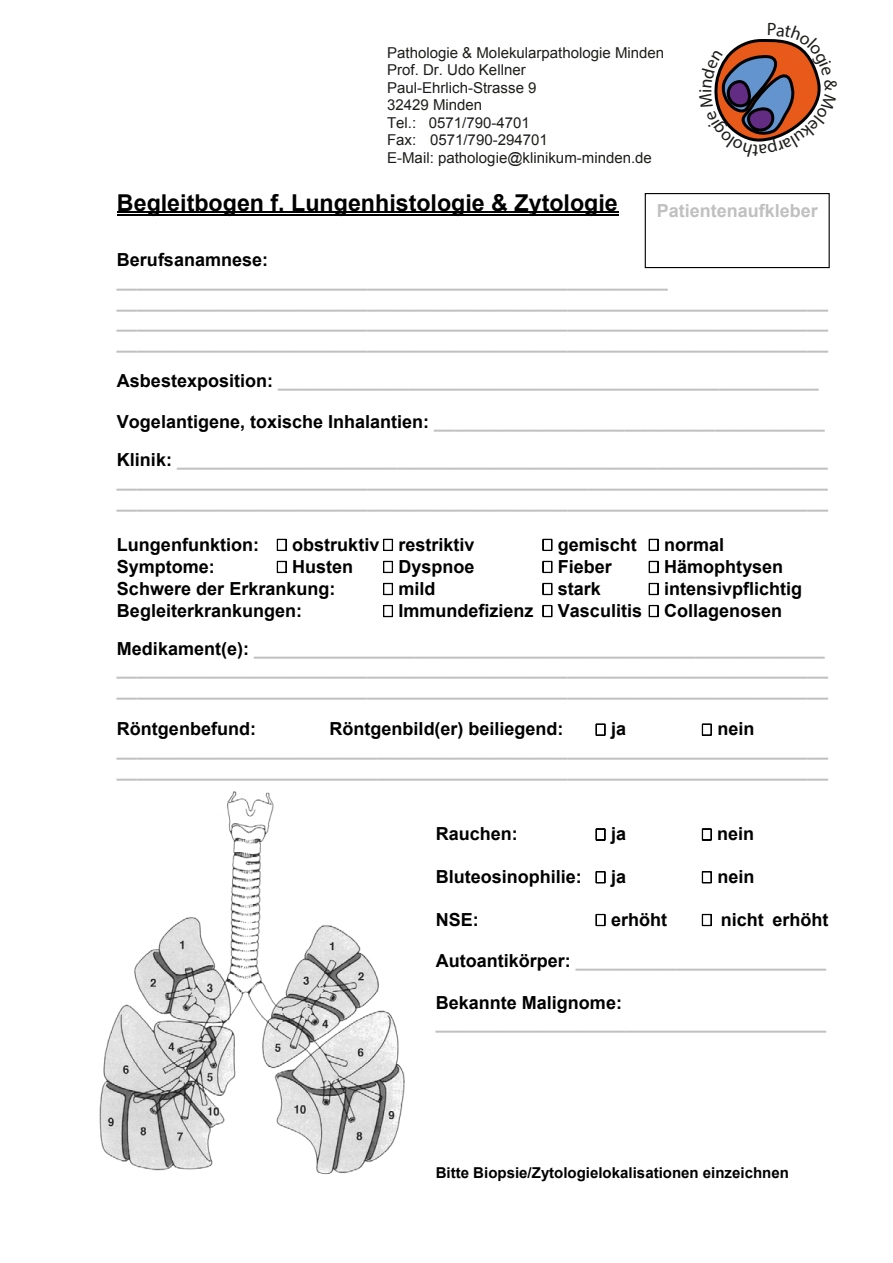
<style>
.page{position:relative;width:893px;height:1263px;background:#fff}
.page>*{position:absolute;margin:0;border:0;box-sizing:border-box;transform-origin:0 0}
.t1{font:700 23.25px "Arial";color:#000}
.t2{font:700 18px/20.7px "Arial";color:#c0c0c0}
.t3{font:700 18px "Arial";color:#000}
.t4{font:18px "Myriad Pro";color:#1d1d1b}
.t5{font:15px/17.5px "Arial";color:#1d1d1b}
.t6{font:700 15px "Arial";color:#000}
.s1{color:#000}
</style>
<div class="page">
<hr style="left:117px;top:211px;width:501px;height:2px;background:#000">
<hr style="left:117px;top:214px;width:501px;height:1px;background:#000">
<svg style="left:277px;top:539px;width:9px;height:12px"></svg>
<svg style="left:383px;top:539px;width:10px;height:12px"></svg>
<svg style="left:542px;top:539px;width:10px;height:12px"></svg>
<svg style="left:648px;top:539px;width:10px;height:12px"></svg>
<svg style="left:277px;top:561px;width:9px;height:12px"></svg>
<svg style="left:383px;top:561px;width:10px;height:12px"></svg>
<svg style="left:542px;top:561px;width:10px;height:12px"></svg>
<svg style="left:648px;top:561px;width:10px;height:12px"></svg>
<svg style="left:383px;top:583px;width:10px;height:12px"></svg>
<svg style="left:542px;top:583px;width:10px;height:12px"></svg>
<svg style="left:648px;top:583px;width:10px;height:12px"></svg>
<svg style="left:383px;top:605px;width:10px;height:12px"></svg>
<svg style="left:542px;top:605px;width:10px;height:12px"></svg>
<svg style="left:648px;top:605px;width:10px;height:12px"></svg>
<svg style="left:595px;top:724px;width:10px;height:12px"></svg>
<svg style="left:702px;top:724px;width:9px;height:12px"></svg>
<svg style="left:595px;top:829px;width:10px;height:12px"></svg>
<svg style="left:702px;top:829px;width:9px;height:12px"></svg>
<svg style="left:595px;top:871px;width:10px;height:12px"></svg>
<svg style="left:702px;top:871px;width:9px;height:12px"></svg>
<svg style="left:595px;top:914px;width:10px;height:12px"></svg>
<svg style="left:702px;top:914px;width:9px;height:12px"></svg>
<img style="left:99px;top:791px;width:306px;height:384px">
<div style="left:644px;top:193px;width:185px;height:75px;border:1px solid #000"></div>
<svg style="left:714px;top:39px;width:107px;height:103px"></svg>
<p class="t5" style="left:387px;top:44px;width:279px">Pathologie &amp; Molekularpathologie Minden</p>
<p class="t5" style="left:387px;top:61px;width:266px">Prof. Dr. Udo Kellner<br>Paul-Ehrlich-Strasse 9<br>32429 Minden<br>Tel.: 0571/790-4701<br>Fax: 0571/790-294701<br>E-Mail: pathologie@klinikum-minden.de</p>
<p class="t4" style="left:694px;top:93px;width:6px;rotate:-90deg">i</p>
<p class="t1" style="left:117px;top:187px;width:502px">Begleitbogen f. Lungenhistologie &amp; Zytologie</p>
<p class="t3" style="left:117px;top:248px;width:153px">Berufsanamnese:</p>
<p class="t2" style="left:117px;top:271px;width:712px">_______________________________________________________ _______________________________________________________________________ _______________________________________________________________________ _______________________________________________________________________</p>
<p class="t2" style="left:117px;top:371px;width:703px"><span class="s1">Asbestexposition:</span> ______________________________________________________</p>
<p class="t2" style="left:117px;top:404px;width:712px;line-height:38px"><span class="s1">Vogelantigene, toxische Inhalantien:</span> _______________________________________<br><span class="s1">Klinik:</span> _________________________________________________________________</p>
<p class="t2" style="left:117px;top:471px;width:712px">_______________________________________________________________________ _______________________________________________________________________</p>
<p class="t3" style="left:117px;top:532px;width:143px">Lungenfunktion:</p>
<p class="t3" style="left:292px;top:532px;width:184px">obstruktiv restriktiv</p>
<p class="t3" style="left:558px;top:532px;width:81px">gemischt</p>
<p class="t3" style="left:664px;top:532px;width:62px">normal</p>
<p class="t3" style="left:117px;top:554px;width:99px">Symptome:</p>
<p class="t3" style="left:292px;top:554px;width:63px">Husten</p>
<p class="t3" style="left:398px;top:554px;width:77px">Dyspnoe</p>
<p class="t3" style="left:558px;top:554px;width:56px">Fieber</p>
<p class="t3" style="left:664px;top:554px;width:120px">Hämophtysen</p>
<p class="t3" style="left:117px;top:576px;width:220px">Schwere der Erkrankung:</p>
<p class="t3" style="left:398px;top:576px;width:38px">mild</p>
<p class="t3" style="left:558px;top:576px;width:44px">stark</p>
<p class="t3" style="left:664px;top:576px;width:139px">intensivpflichtig</p>
<p class="t3" style="left:117px;top:598px;width:187px">Begleiterkrankungen:</p>
<p class="t3" style="left:398px;top:598px;width:136px">Immundefizienz</p>
<p class="t2" style="left:656px;top:201px;width:163px">Patientenaufkleber</p>
<p class="t2" style="left:117px;top:592px;width:709px;line-height:38.1px;text-indent:441px"><span class="s1">Vasculitis Collagenosen<br>Medikament(e):</span> _________________________________________________________</p>
<p class="t2" style="left:117px;top:659px;width:712px">_______________________________________________________________________ _______________________________________________________________________</p>
<p class="t3" style="left:117px;top:717px;width:140px">Röntgenbefund:</p>
<p class="t3" style="left:329px;top:717px;width:235px">Röntgenbild(er) beiliegend:</p>
<p class="t3" style="left:611px;top:717px;width:17px">ja</p>
<p class="t3" style="left:717px;top:717px;width:39px">nein</p>
<p class="t2" style="left:117px;top:740px;width:712px">_______________________________________________________________________ _______________________________________________________________________</p>
<p class="t3" style="left:436px;top:822px;width:84px">Rauchen:</p>
<p class="t3" style="left:611px;top:822px;width:17px">ja</p>
<p class="t3" style="left:717px;top:822px;width:39px">nein</p>
<p class="t3" style="left:436px;top:865px;width:148px">Bluteosinophilie:</p>
<p class="t3" style="left:611px;top:865px;width:17px">ja</p>
<p class="t3" style="left:717px;top:865px;width:39px">nein</p>
<p class="t3" style="left:436px;top:907px;width:45px">NSE:</p>
<p class="t3" style="left:611px;top:907px;width:57px">erhöht</p>
<p class="t3" style="left:720px;top:907px;width:109px">nicht erhöht</p>
<p class="t2" style="left:436px;top:951px;width:392px"><span class="s1">Autoantikörper:</span> _________________________</p>
<p class="t3" style="left:436px;top:990px;width:188px">Bekannte Malignome:</p>
<p class="t2" style="left:436px;top:1013px;width:392px">_______________________________________</p>
<p class="t6" style="left:436px;top:1163px;width:354px">Bitte Biopsie/Zytologielokalisationen einzeichnen</p>
</div>
